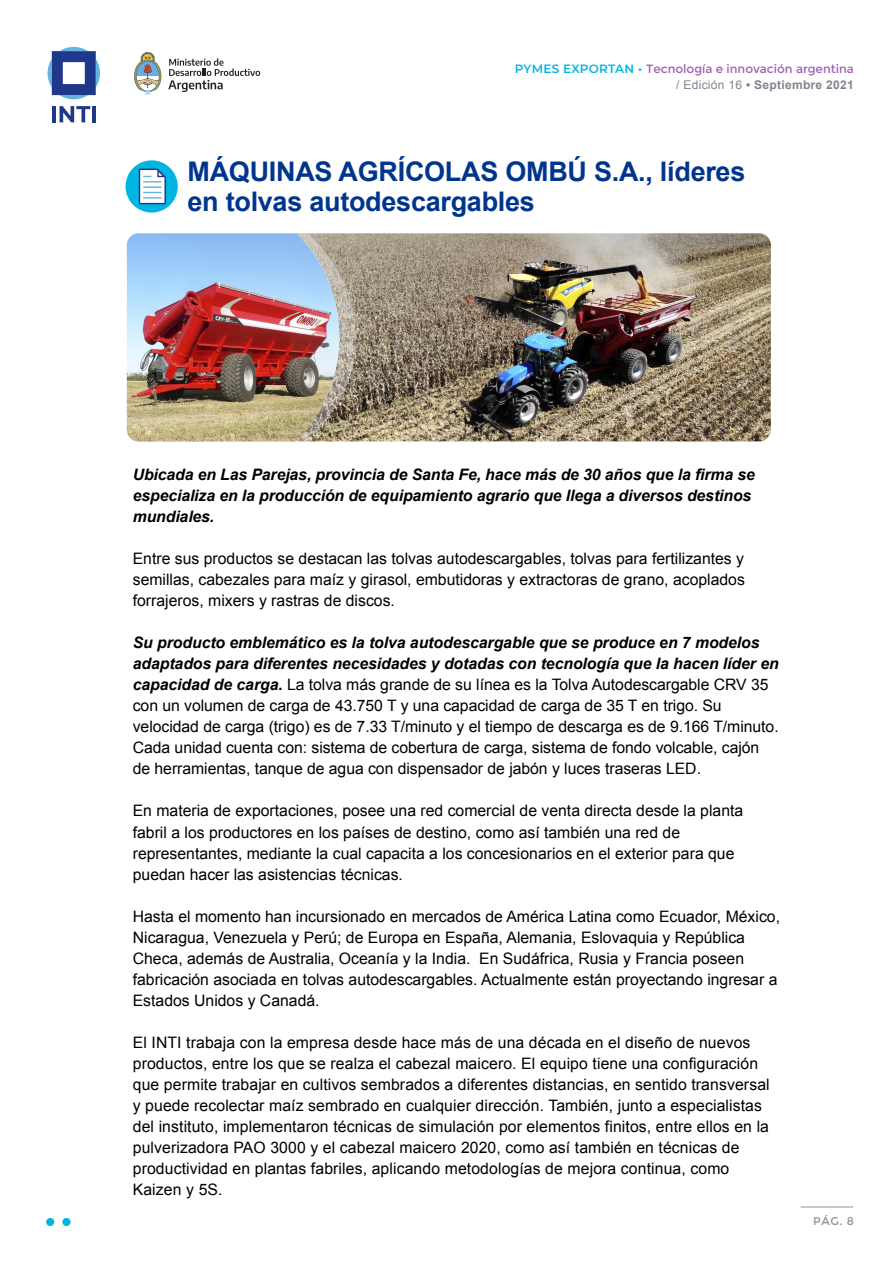
<style>
.page{position:relative;width:893px;height:1263px;background:#fff}
.page>*{position:absolute;margin:0;border:0;box-sizing:border-box;transform-origin:0 0}
.t1{font:700 27px/30.2px "Arial";letter-spacing:-.01em;color:#00358e}
.t2{font:15.75px/21px "Arial";color:#000}
.t3{font:italic 700 15.75px/21px "Arial";letter-spacing:-.005em;color:#000}
.t4{font:12px "Montserrat";color:#a05eb5}
.t5{font:700 12px "Arial";letter-spacing:.025em;color:#7f838c}
.t6{font:11.25px "Montserrat";color:#929496}
.s1{font-weight:600;color:#00b5e2}
.s2{font-weight:400}
.s3{font-weight:700;font-style:italic}
</style>
<div class="page">
<svg style="left:48px;top:47px;width:52px;height:52px"></svg>
<hr style="left:52px;top:106px;width:4px;height:16px;background:#203889">
<svg style="left:60px;top:106px;width:30px;height:16px"></svg>
<hr style="left:93px;top:106px;width:3px;height:16px;background:#203889">
<svg style="left:134px;top:52px;width:27px;height:43px"></svg>
<svg style="left:168px;top:58px;width:92px;height:34px"></svg>
<img style="left:356px;top:233px;width:415px;height:208px">
<svg style="left:339px;top:233px;width:17px;height:208px;background:#a79d8b"></svg>
<img style="left:127px;top:233px;width:212px;height:208px">
<div style="left:126px;top:160px;width:52px;height:53px;background:#00b5e2;border-radius:50%"></div>
<svg style="left:139px;top:169px;width:27px;height:35px"></svg>
<div style="left:46px;top:1218px;width:8px;height:8px;background:#00b5e2;border-radius:50%"></div>
<div style="left:62px;top:1218px;width:9px;height:8px;background:#00b5e2;border-radius:50%"></div>
<hr style="left:800px;top:1207px;width:53px;height:1px;background:#929496">
<p class="t4" style="left:515px;top:62px;width:341px"><span class="s1">PYMES EXPORTAN •</span> Tecnología e innovación argentina</p>
<p class="t5" style="left:676px;top:77px;width:179px"><span class="s2">/ Edición 16</span> • Septiembre 2021</p>
<h1 class="t1" style="left:188px;top:158px;width:559px">MÁQUINAS AGRÍCOLAS OMBÚ S.A., líderes en tolvas autodescargables</h1>
<p class="t3" style="left:133px;top:464px;width:624px">Ubicada en Las Parejas, provincia de Santa Fe, hace más de 30 años que la firma se especializa en la producción de equipamiento agrario que llega a diversos destinos mundiales.</p>
<p class="t2" style="left:133px;top:548px;width:614px;text-align:justify">Entre sus productos se destacan las tolvas autodescargables, tolvas para fertilizantes y semillas, cabezales para maíz y girasol, embutidoras y extractoras de grano, acoplados forrajeros, mixers y rastras de discos.</p>
<p class="t2" style="left:133px;top:632px;width:647px"><span class="s3">Su producto emblemático es la tolva autodescargable que se produce en 7 modelos adaptados para diferentes necesidades y dotadas con tecnología que la hacen líder en capacidad de carga.</span> La tolva más grande de su línea es la Tolva Autodescargable CRV 35 con un volumen de carga de 43.750 T y una capacidad de carga de 35 T en trigo. Su velocidad de carga (trigo) es de 7.33 T/minuto y el tiempo de descarga es de 9.166 T/minuto.<br>Cada unidad cuenta con: sistema de cobertura de carga, sistema de fondo volcable, cajón de herramientas, tanque de agua con dispensador de jabón y luces traseras LED.</p>
<p class="t2" style="left:133px;top:801px;width:612px">En materia de exportaciones, posee una red comercial de venta directa desde la planta fabril a los productores en los países de destino, como así también una red de representantes, mediante la cual capacita a los concesionarios en el exterior para que puedan hacer las asistencias técnicas.</p>
<p class="t2" style="left:133px;top:906px;width:649px">Hasta el momento han incursionado en mercados de América Latina como Ecuador, México, Nicaragua, Venezuela y Perú; de Europa en España, Alemania, Eslovaquia y República Checa, además de Australia, Oceanía y la India. En Sudáfrica, Rusia y Francia poseen fabricación asociada en tolvas autodescargables. Actualmente están proyectando ingresar a Estados Unidos y Canadá.</p>
<p class="t2" style="left:133px;top:1032px;width:638px">El INTI trabaja con la empresa desde hace más de una década en el diseño de nuevos productos, entre los que se realza el cabezal maicero. El equipo tiene una configuración que permite trabajar en cultivos sembrados a diferentes distancias, en sentido transversal y puede recolectar maíz sembrado en cualquier dirección. También, junto a especialistas del instituto, implementaron técnicas de simulación por elementos finitos, entre ellos en la pulverizadora PAO 3000 y el cabezal maicero 2020, como así también en técnicas de productividad en plantas fabriles, aplicando metodologías de mejora continua, como Kaizen y 5S.</p>
<p class="t6" style="left:813px;top:1215px;width:42px">PÁG. 8</p>
</div>
